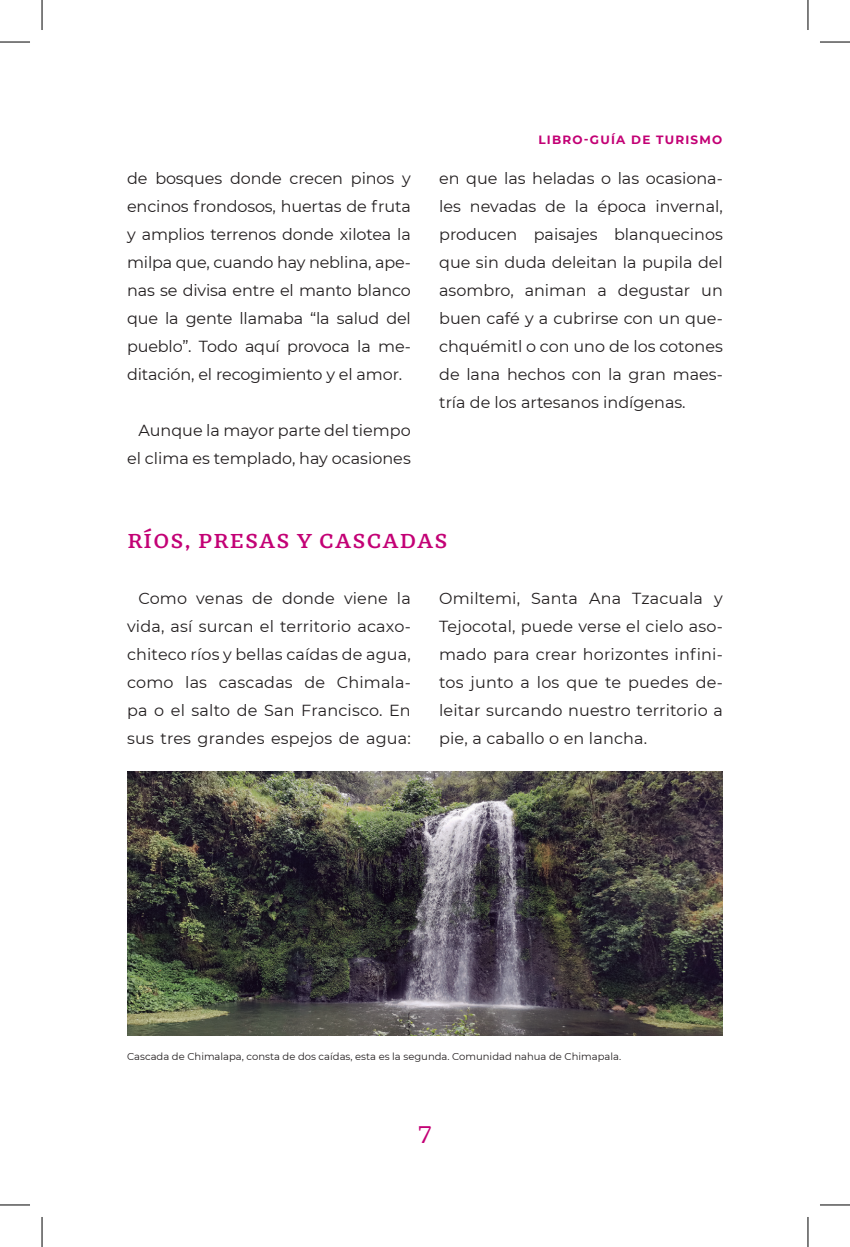
<style>
.page{position:relative;width:850px;height:1247px;background:#fff}
.page>*{position:absolute;margin:0;border:0;box-sizing:border-box;transform-origin:0 0}
.t1{font:24px "GMX";color:#c30175}
.t2{font:700 20px "GMX";letter-spacing:.06em;color:#c30175}
.t3{font:16px/28px "Montserrat";color:#231f20;text-align:justify}
.t4{font:700 12px "Montserrat";letter-spacing:.1em;color:#c30175}
.t5{font:10px "Montserrat";color:#231f20}
</style>
<div class="page">
<img style="left:127px;top:771px;width:595px;height:264px">
<hr style="left:0;top:42px;width:30px;height:1px;background:#000">
<hr style="left:819px;top:42px;width:30px;height:1px;background:#000">
<hr style="left:0;top:1204px;width:30px;height:1px;background:#000">
<hr style="left:819px;top:1204px;width:30px;height:1px;background:#000">
<hr style="left:42px;top:0;width:1px;height:30px;background:#000">
<hr style="left:42px;top:1216px;width:1px;height:30px;background:#000">
<hr style="left:807px;top:0;width:1px;height:30px;background:#000">
<hr style="left:807px;top:1216px;width:1px;height:30px;background:#000">
<p class="t3" style="left:127px;top:163px;width:285px">de bosques donde crecen pinos y encinos frondosos, huertas de fruta y amplios terrenos donde xilotea la milpa que, cuando hay neblina, ape&shy;nas se divisa entre el manto blanco que la gente llamaba “la salud del pueblo”. Todo aquí provoca la me&shy;ditación, el recogimiento y el amor.</p>
<p class="t3" style="left:127px;top:415px;width:285px;text-align:right">Aunque la mayor parte del tiempo el clima es templado, hay ocasiones</p>
<p class="t4" style="left:538px;top:131px;width:185px">LIBRO-GUÍA DE TURISMO</p>
<p class="t3" style="left:439px;top:163px;width:285px">en que las heladas o las ocasiona&shy;les nevadas de la época invernal, producen paisajes blanquecinos que sin duda deleitan la pupila del asombro, animan a degustar un buen café y a cubrirse con un que&shy;chquémitl o con uno de los cotones de lana hechos con la gran maes&shy;tría de los artesanos indígenas.</p>
<p class="t2" style="left:127px;top:529px;width:322px">RÍOS, PRESAS Y CASCADAS</p>
<p class="t3" style="left:127px;top:583px;width:285px;text-indent:11px">Como venas de donde viene la vida, así surcan el territorio acaxo&shy;chiteco ríos y bellas caídas de agua, como las cascadas de Chimala&shy;pa o el salto de San Francisco. En sus tres grandes espejos de agua:</p>
<p class="t3" style="left:439px;top:583px;width:285px">Omiltemi, Santa Ana Tzacuala y Tejocotal, puede verse el cielo aso&shy;mado para crear horizontes infini&shy;tos junto a los que te puedes de&shy;leitar surcando nuestro territorio a pie, a caballo o en lancha.</p>
<p class="t5" style="left:127px;top:1049px;width:495px">Cascada de Chimalapa, consta de dos caídas, esta es la segunda. Comunidad nahua de Chimapala.</p>
<h1 class="t1" style="left:417px;top:1120px;width:16px">7</h1>
</div>
